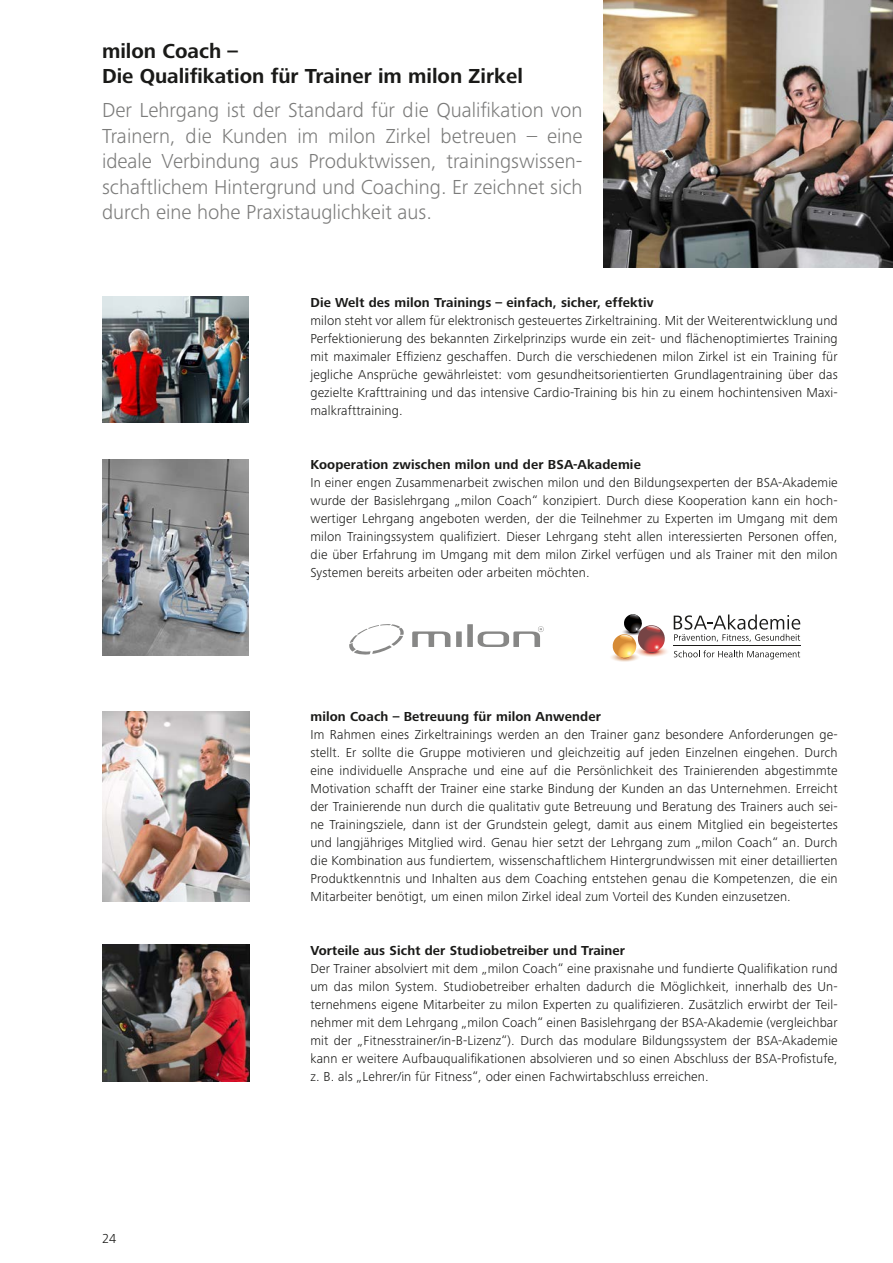
<style>
.page{position:relative;width:893px;height:1263px;background:#fff}
.page>*{position:absolute;margin:0;border:0;box-sizing:border-box;transform-origin:0 0}
.t1{font:300 21px/25.5px "Frutiger Next Pro";color:#7b7b7a;text-align:justify}
.t2{font:700 21px/25.2px "Frutiger Next Pro";color:#1a1a18}
.t3{font:300 13.5px/18px "Frutiger Next Pro";letter-spacing:.01em;color:#1a1a18;text-align:justify}
.t4{font:700 13.5px "Frutiger Next Pro";letter-spacing:.01em;color:#1a1a18}
</style>
<div class="page">
<img style="left:103px;top:296px;width:146px;height:126px">
<img style="left:103px;top:945px;width:146px;height:137px">
<img style="left:103px;top:712px;width:146px;height:189px">
<img style="left:103px;top:459px;width:146px;height:197px">
<svg style="left:349px;top:624px;width:195px;height:31px"></svg>
<svg style="left:611px;top:614px;width:189px;height:48px"></svg>
<hr style="left:673px;top:645px;width:127px;height:1px;background:#1a1a18">
<hr style="left:892px;top:1016px;width:1px;height:247px;background:#ececed">
<img style="left:604px;top:0;width:289px;height:268px">
<h1 class="t2" style="left:102px;top:38px;width:422px">milon Coach –<br>Die Qualifikation für Trainer im milon Zirkel</h1>
<p class="t1" style="left:102px;top:97px;width:482px">Der Lehrgang ist der Standard für die Qualifikation von Trainern, die Kunden im milon Zirkel betreuen – eine ideale Verbindung aus Produktwissen, trainingswissen&shy;schaftlichem Hintergrund und Coaching. Er zeichnet sich durch eine hohe Praxistauglichkeit aus.</p>
<p class="t4" style="left:310px;top:295px;width:345px">Die Welt des milon Trainings – einfach, sicher, effektiv</p>
<p class="t3" style="left:310px;top:312px;width:529px">milon steht vor allem für elektronisch gesteuertes Zirkeltraining. Mit der Weiterentwicklung und Perfektionierung des bekannten Zirkelprinzips wurde ein zeit- und flächenoptimiertes Training mit maximaler Effizienz geschaffen. Durch die verschiedenen milon Zirkel ist ein Training für jegliche Ansprüche gewährleistet: vom gesundheitsorientierten Grundlagentraining über das gezielte Krafttraining und das intensive Cardio-Training bis hin zu einem hochintensiven Maxi&shy;malkrafttraining.</p>
<p class="t4" style="left:310px;top:457px;width:332px">Kooperation zwischen milon und der BSA-Akademie</p>
<p class="t3" style="left:310px;top:474px;width:529px">In einer engen Zusammenarbeit zwischen milon und den Bildungsexperten der BSA-Akademie wurde der Basislehrgang „milon Coach“ konzipiert. Durch diese Kooperation kann ein hoch&shy;wertiger Lehrgang angeboten werden, der die Teilnehmer zu Experten im Umgang mit dem milon Trainingssystem qualifiziert. Dieser Lehrgang steht allen interessierten Personen offen, die über Erfahrung im Umgang mit dem milon Zirkel verfügen und als Trainer mit den milon Systemen bereits arbeiten oder arbeiten möchten.</p>
<p class="t4" style="left:310px;top:709px;width:292px">milon Coach – Betreuung für milon Anwender</p>
<p class="t3" style="left:310px;top:726px;width:529px">Im Rahmen eines Zirkeltrainings werden an den Trainer ganz besondere Anforderungen ge&shy;stellt. Er sollte die Gruppe motivieren und gleichzeitig auf jeden Einzelnen eingehen. Durch eine individuelle Ansprache und eine auf die Persönlichkeit des Trainierenden abgestimmte Motivation schafft der Trainer eine starke Bindung der Kunden an das Unternehmen. Erreicht der Trainierende nun durch die qualitativ gute Betreuung und Beratung des Trainers auch sei&shy;ne Trainingsziele, dann ist der Grundstein gelegt, damit aus einem Mitglied ein begeistertes und langjähriges Mitglied wird. Genau hier setzt der Lehrgang zum „milon Coach“ an. Durch die Kombination aus fundiertem, wissenschaftlichem Hintergrundwissen mit einer detaillierten Produktkenntnis und Inhalten aus dem Coaching entstehen genau die Kompetenzen, die ein Mitarbeiter benötigt, um einen milon Zirkel ideal zum Vorteil des Kunden einzusetzen.</p>
<p class="t3" style="left:102px;top:1229px;width:16px">24</p>
<p class="t4" style="left:310px;top:943px;width:316px">Vorteile aus Sicht der Studiobetreiber und Trainer</p>
<p class="t3" style="left:310px;top:960px;width:529px">Der Trainer absolviert mit dem „milon Coach“ eine praxisnahe und fundierte Qualifikation rund um das milon System. Studiobetreiber erhalten dadurch die Möglichkeit, innerhalb des Un&shy;ternehmens eigene Mitarbeiter zu milon Experten zu qualifizieren. Zusätzlich erwirbt der Teil&shy;nehmer mit dem Lehrgang „milon Coach“ einen Basislehrgang der BSA-Akademie (vergleichbar mit der „Fitnesstrainer/in-B-Lizenz“). Durch das modulare Bildungssystem der BSA-Akademie kann er weitere Aufbauqualifikationen absolvieren und so einen Abschluss der BSA-Profistufe, z. B. als „Lehrer/in für Fitness“, oder einen Fachwirtabschluss erreichen.</p>
</div>
